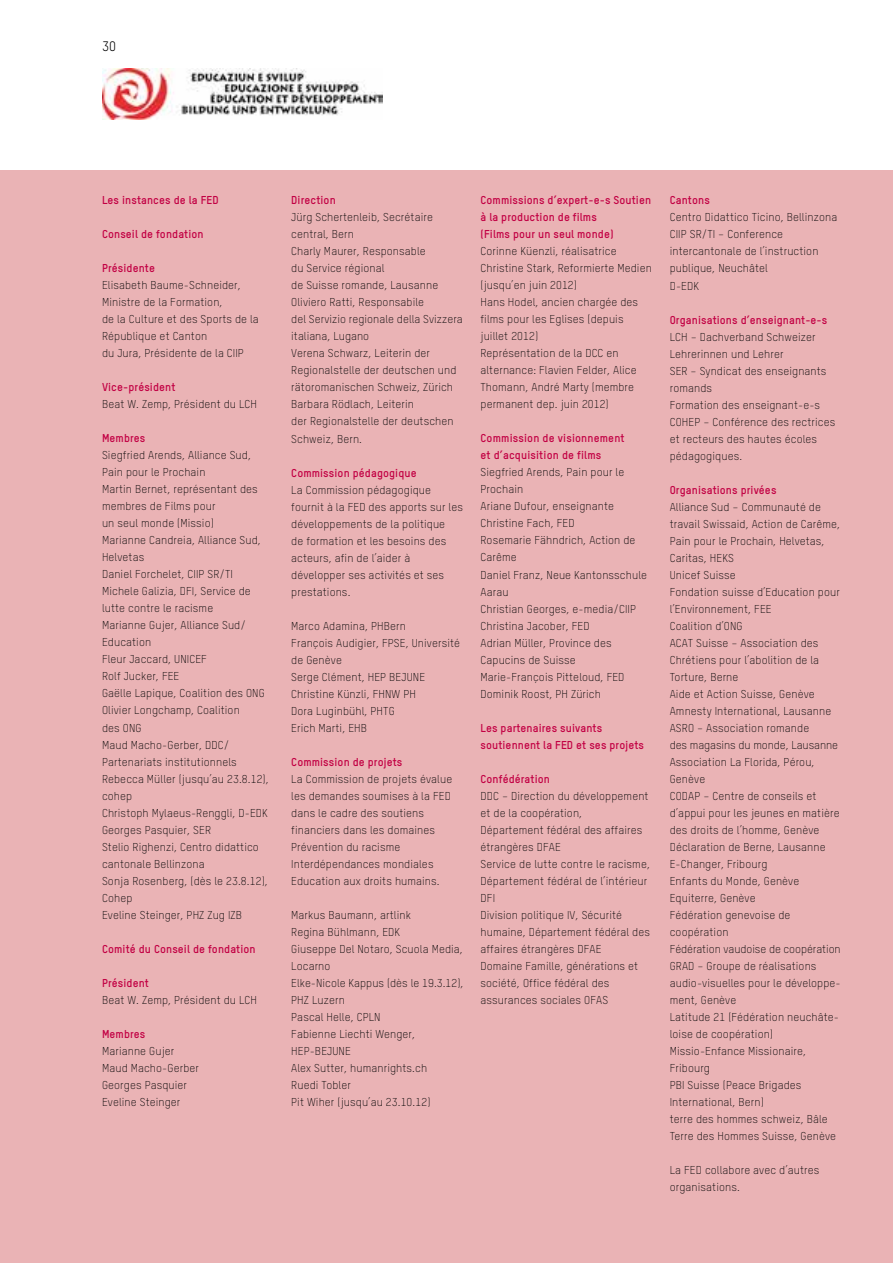
<style>
.page{position:relative;width:893px;height:1263px;background:#fff}
.page>*{position:absolute;margin:0;border:0;box-sizing:border-box;transform-origin:0 0}
.t1{font:13.5px "TSTARPRO";color:#000}
.t2{font:300 11.25px/17px "TSTARPRO";letter-spacing:.01em;color:#000}
.t3{font:700 11.25px/17px "TSTARPRO";letter-spacing:.01em;color:#c20043}
</style>
<div class="page">
<div style="left:0;top:170px;width:893px;height:1093px;background:#eab3b5"></div>
<img style="left:102px;top:68px;width:280px;height:51px">
<p class="t1" style="left:102px;top:38px;width:16px">30</p>
<p class="t3" style="left:102px;top:191px;width:118px">Les instances de la FED</p>
<p class="t3" style="left:102px;top:225px;width:103px">Conseil de fondation</p>
<p class="t3" style="left:102px;top:259px;width:54px">Présidente</p>
<p class="t2" style="left:102px;top:277px;width:158px">Elisabeth Baume-Schneider,<br>Ministre de la Formation,<br>de la Culture et des Sports de la<br>République et Canton<br>du Jura, Présidente de la CIIP</p>
<p class="t3" style="left:102px;top:378px;width:75px">Vice-président</p>
<p class="t2" style="left:102px;top:396px;width:157px">Beat W. Zemp, Président du LCH</p>
<p class="t3" style="left:102px;top:429px;width:45px">Membres</p>
<p class="t2" style="left:102px;top:447px;width:168px">Siegfried Arends, Alliance Sud,<br>Pain pour le Prochain<br>Martin Bernet, représentant des membres de Films pour<br>un seul monde (Missio)<br>Marianne Candreia, Alliance Sud,<br>Helvetas<br>Daniel Forchelet, CIIP SR/TI<br>Michele Galizia, DFI, Service de lutte contre le racisme<br>Marianne Gujer, Alliance Sud/<br>Education<br>Fleur Jaccard, UNICEF<br>Rolf Jucker, FEE<br>Gaëlle Lapique, Coalition des ONG<br>Olivier Longchamp, Coalition<br>des ONG<br>Maud Macho-Gerber, DDC/<br>Partenariats institutionnels<br>Rebecca Müller (jusqu’au 23.8.12), cohep<br>Christoph Mylaeus-Renggli, D-EDK<br>Georges Pasquier, SER<br>Stelio Righenzi, Centro didattico cantonale Bellinzona<br>Sonja Rosenberg, (dès le 23.8.12),<br>Cohep<br>Eveline Steinger, PHZ Zug IZB</p>
<p class="t3" style="left:102px;top:940px;width:155px">Comité du Conseil de fondation</p>
<p class="t3" style="left:102px;top:974px;width:48px">Président</p>
<p class="t2" style="left:102px;top:991px;width:157px">Beat W. Zemp, Président du LCH</p>
<p class="t3" style="left:102px;top:1025px;width:45px">Membres</p>
<p class="t2" style="left:102px;top:1042px;width:98px">Marianne Gujer<br>Maud Macho-Gerber<br>Georges Pasquier<br>Eveline Steinger</p>
<p class="t3" style="left:291px;top:192px;width:46px">Direction</p>
<p class="t2" style="left:291px;top:209px;width:173px">Jürg Schertenleib, Secrétaire central, Bern<br>Charly Maurer, Responsable<br>du Service régional<br>de Suisse romande, Lausanne<br>Oliviero Ratti, Responsabile<br>del Servizio regionale della Svizzera italiana, Lugano<br>Verena Schwarz, Leiterin der<br>Regionalstelle der deutschen und rätoromanischen Schweiz, Zürich<br>Barbara Rödlach, Leiterin<br>der Regionalstelle der deutschen<br>Schweiz, Bern.</p>
<p class="t3" style="left:291px;top:464px;width:127px">Commission pédagogique</p>
<p class="t2" style="left:291px;top:481px;width:173px">La Commission pédagogique fournit à la FED des apports sur les développements de la politique<br>de formation et les besoins des acteurs, afin de l’aider à développer ses activités et ses prestations.</p>
<p class="t2" style="left:291px;top:617px;width:170px">Marco Adamina, PHBern<br>François Audigier, FPSE, Université de Genève<br>Serge Clément, HEP BEJUNE<br>Christine Künzli, FHNW PH<br>Dora Luginbühl, PHTG<br>Erich Marti, EHB</p>
<p class="t3" style="left:291px;top:753px;width:113px">Commission de projets</p>
<p class="t2" style="left:291px;top:770px;width:162px">La Commission de projets évalue les demandes soumises à la FED dans le cadre des soutiens financiers dans les domaines<br>Prévention du racisme<br>Interdépendances mondiales<br>Education aux droits humains.</p>
<p class="t2" style="left:291px;top:906px;width:174px">Markus Baumann, artlink<br>Regina Bühlmann, EDK<br>Giuseppe Del Notaro, Scuola Media,<br>Locarno<br>Elke-Nicole Kappus (dès le 19.3.12),<br>PHZ Luzern<br>Pascal Helle, CPLN<br>Fabienne Liechti Wenger,<br>HEP-BEJUNE<br>Alex Sutter, humanrights.ch<br>Ruedi Tobler<br>Pit Wiher (jusqu’au 23.10.12)</p>
<p class="t3" style="left:480px;top:191px;width:172px">Commissions d’expert-e-s Soutien à la production de films<br>(Films pour un seul monde)</p>
<p class="t2" style="left:480px;top:243px;width:173px">Corinne Küenzli, réalisatrice<br>Christine Stark, Reformierte Medien (jusqu’en juin 2012)<br>Hans Hodel, ancien chargée des films pour les Eglises (depuis juillet 2012)<br>Représentation de la DCC en alternance: Flavien Felder, Alice<br>Thomann, André Marty (membre permanent dep. juin 2012)</p>
<p class="t3" style="left:480px;top:430px;width:146px">Commission de visionnement et d’acquisition de films</p>
<p class="t2" style="left:480px;top:464px;width:168px">Siegfried Arends, Pain pour le<br>Prochain<br>Ariane Dufour, enseignante<br>Christine Fach, FED<br>Rosemarie Fähndrich, Action de<br>Carême<br>Daniel Franz, Neue Kantonsschule<br>Aarau<br>Christian Georges, e-media/CIIP<br>Christina Jacober, FED<br>Adrian Müller, Province des<br>Capucins de Suisse<br>Marie-François Pitteloud, FED<br>Dominik Roost, PH Zürich</p>
<p class="t3" style="left:480px;top:719px;width:165px">Les partenaires suivants soutiennent la FED et ses projets</p>
<p class="t3" style="left:480px;top:770px;width:71px">Confédération</p>
<p class="t2" style="left:480px;top:787px;width:171px">DDC – Direction du développement et de la coopération,<br>Département fédéral des affaires étrangères DFAE<br>Service de lutte contre le racisme,<br>Département fédéral de l’intérieur<br>DFI<br>Division politique IV, Sécurité humaine, Département fédéral des affaires étrangères DFAE<br>Domaine Famille, générations et société, Office fédéral des assurances sociales OFAS</p>
<p class="t3" style="left:670px;top:192px;width:42px">Cantons</p>
<p class="t2" style="left:670px;top:209px;width:169px">Centro Didattico Ticino, Bellinzona<br>CIIP SR/TI – Conference intercantonale de l’instruction publique, Neuchâtel<br>D-EDK</p>
<p class="t3" style="left:670px;top:311px;width:159px">Organisations d’enseignant-e-s</p>
<p class="t2" style="left:670px;top:328px;width:167px">LCH – Dachverband Schweizer<br>Lehrerinnen und Lehrer<br>SER – Syndicat des enseignants romands<br>Formation des enseignant-e-s<br>COHEP – Conférence des rectrices et recteurs des hautes écoles pédagogiques.</p>
<p class="t3" style="left:670px;top:481px;width:108px">Organisations privées</p>
<p class="t2" style="left:670px;top:498px;width:172px">Alliance Sud – Communauté de travail Swissaid, Action de Carême,<br>Pain pour le Prochain, Helvetas,<br>Caritas, HEKS<br>Unicef Suisse<br>Fondation suisse d’Education pour l’Environnement, FEE<br>Coalition d’ONG<br>ACAT Suisse – Association des<br>Chrétiens pour l’abolition de la<br>Torture, Berne<br>Aide et Action Suisse, Genève<br>Amnesty International, Lausanne<br>ASRO – Association romande<br>des magasins du monde, Lausanne<br>Association La Florida, Pérou,<br>Genève<br>CODAP – Centre de conseils et d’appui pour les jeunes en matière des droits de l’homme, Genève<br>Déclaration de Berne, Lausanne<br>E-Changer, Fribourg<br>Enfants du Monde, Genève<br>Equiterre, Genève<br>Fédération genevoise de coopération<br>Fédération vaudoise de coopération<br>GRAD – Groupe de réalisations audio-visuelles pour le développe&shy;ment, Genève<br>Latitude 21 (Fédération neuchâte&shy;loise de coopération)<br>Missio-Enfance Missionaire,<br>Fribourg<br>PBI Suisse (Peace Brigades<br>International, Bern)<br>terre des hommes schweiz, Bâle<br>Terre des Hommes Suisse, Genève</p>
<p class="t2" style="left:670px;top:1161px;width:151px">La FED collabore avec d’autres organisations.</p>
</div>
